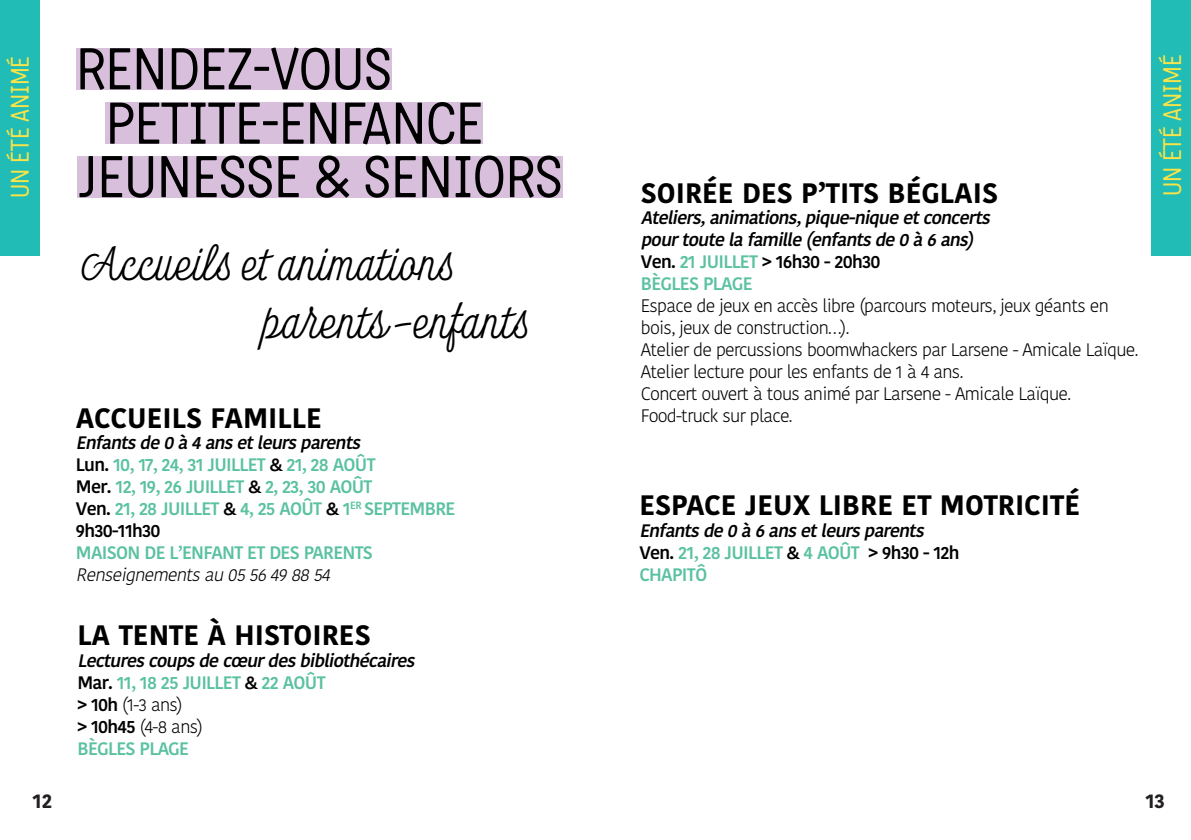
<style>
.page{position:relative;width:1191px;height:840px;background:#fff}
.page>*{position:absolute;margin:0;border:0;box-sizing:border-box;transform-origin:0 0}
.t1{font:56.8px/107.8px "Katarine";color:#000001}
.t2{font:300 48px/57.6px "Look Script";color:#000001}
.t3{font:700 28px "Kohinoor Telugu";color:#000001}
.t4{font:24.6px "Katarine";color:#f8e348}
.t5{font:700 20px "Kohinoor Telugu";color:#231f20}
.t6{font:italic 600 18px/22px "Kohinoor Telugu";color:#000001}
.t7{font:300 18px/22px "Kohinoor Telugu";letter-spacing:-.04em;color:#000001}
.t8{font:600 18px/22px "Kohinoor Telugu";letter-spacing:-.04em;color:#5ac1a1}
.t9{font:italic 300 18px "Kohinoor Telugu";color:#000001}
.s1{font-style:normal}
.s2{font-style:normal;color:#5ac1a1}
.s3{font-style:italic;color:#000001}
.s4{color:#000001}
.s5{font-weight:300;font-style:normal}
</style>
<div class="page">
<div style="left:76px;top:48px;width:316px;height:41px;background:#d8c0dc"></div>
<div style="left:77px;top:156px;width:485px;height:41px;background:#d8c0dc"></div>
<div style="left:106px;top:103px;width:377px;height:41px;background:#d8c0dc"></div>
<div style="left:0;top:0;width:39px;height:255px;background:#20bcb5"></div>
<div style="left:1151px;top:0;width:40px;height:255px;background:#20bcb5"></div>
<h1 class="t1" style="left:76px;top:17px;width:488px">RENDEZ-VOUS<br>JEUNESSE &amp; SENIORS</h1>
<h3 class="t4" style="left:6px;top:198px;width:143px;rotate:-90deg">UN ÉTÉ ANIMÉ</h3>
<h3 class="t4" style="left:1158px;top:196px;width:143px;rotate:-90deg">UN ÉTÉ ANIMÉ</h3>
<h1 class="t1" style="left:106px;top:71px;width:378px">PETITE-ENFANCE</h1>
<h3 class="t3" style="left:641px;top:176px;width:359px">SOIRÉE DES P’TITS BÉGLAIS</h3>
<p class="t6" style="left:641px;top:207px;width:356px">Ateliers,animations,pique-niqueetconcerts pourtoutelafamille(enfantsde0à6ans)<br><span class="s1">Ven.</span> <span class="s2">21 JUILLET</span> <span class="s1">&gt; 16h30 - 20h30<br></span><span class="s2">BÈGLES PLAGE</span></p>
<p class="t7" style="left:641px;top:295px;width:499px">Espace de jeux en accès libre (parcours moteurs, jeux géants en bois, jeux de construction…).<br>Atelier de percussions boomwhackers par Larsene - Amicale Laïque.<br>Atelier lecture pour les enfants de 1 à 4 ans.<br>Concert ouvert à tous animé par Larsene - Amicale Laïque.<br>Food-truck sur place.</p>
<h2 class="t2" style="left:263px;top:236px;width:268px;text-indent:-182px">Accueils et animations parents-enfants</h2>
<h3 class="t3" style="left:76px;top:401px;width:247px">ACCUEILS FAMILLE</h3>
<p class="t8" style="left:76px;top:431px;width:381px"><span class="s3">Enfantsde0à4ansetleursparents<br></span><span class="s4">Lun.</span> 10, 17, 24, 31 JUILLET <span class="s4">&amp;</span> 21, 28 AOÛT<br><span class="s4">Mer.</span> 12, 19, 26 JUILLET <span class="s4">&amp;</span> 2, 23, 30 AOÛT<br><span class="s4">Ven.</span> 21, 28 JUILLET <span class="s4">&amp;</span> 4, 25 AOÛT <span class="s4">&amp;</span> 1<sup>ER</sup> SEPTEMBRE <span class="s4">9h30-11h30</span></p>
<p class="t8" style="left:76px;top:541px;width:298px">MAISON DE L’ENFANT ET DES PARENTS</p>
<p class="t9" style="left:76px;top:564px;width:261px">Renseignementsau0556498854</p>
<h3 class="t3" style="left:77px;top:618px;width:295px">LA TENTE À HISTOIRES</h3>
<p class="t6" style="left:77px;top:649px;width:344px">Lecturescoupsdecœurdesbibliothécaires<br><span class="s1">Mar.</span> <span class="s2">11, 18 25 JUILLET</span> <span class="s1">&amp;</span> <span class="s2">22 AOÛT<br></span><span class="s1">&gt; 10h</span> <span class="s5">(1-3 ans)<br></span><span class="s1">&gt; 10h45</span> <span class="s5">(4-8 ans)<br></span><span class="s2">BÈGLES PLAGE</span></p>
<h3 class="t3" style="left:639px;top:488px;width:442px">ESPACE JEUX LIBRE ET MOTRICITÉ</h3>
<p class="t6" style="left:639px;top:519px;width:322px">Enfantsde0à6ansetleursparents<br><span class="s1">Ven.</span> <span class="s2">21, 28 JUILLET</span> <span class="s1">&amp;</span> <span class="s2">4 AOÛT</span> <span class="s1">&gt; 9h30 - 12h<br></span><span class="s2">CHAPITÔ</span></p>
<p class="t5" style="left:33px;top:788px;width:21px">12</p>
<p class="t5" style="left:1145px;top:788px;width:21px">13</p>
</div>
